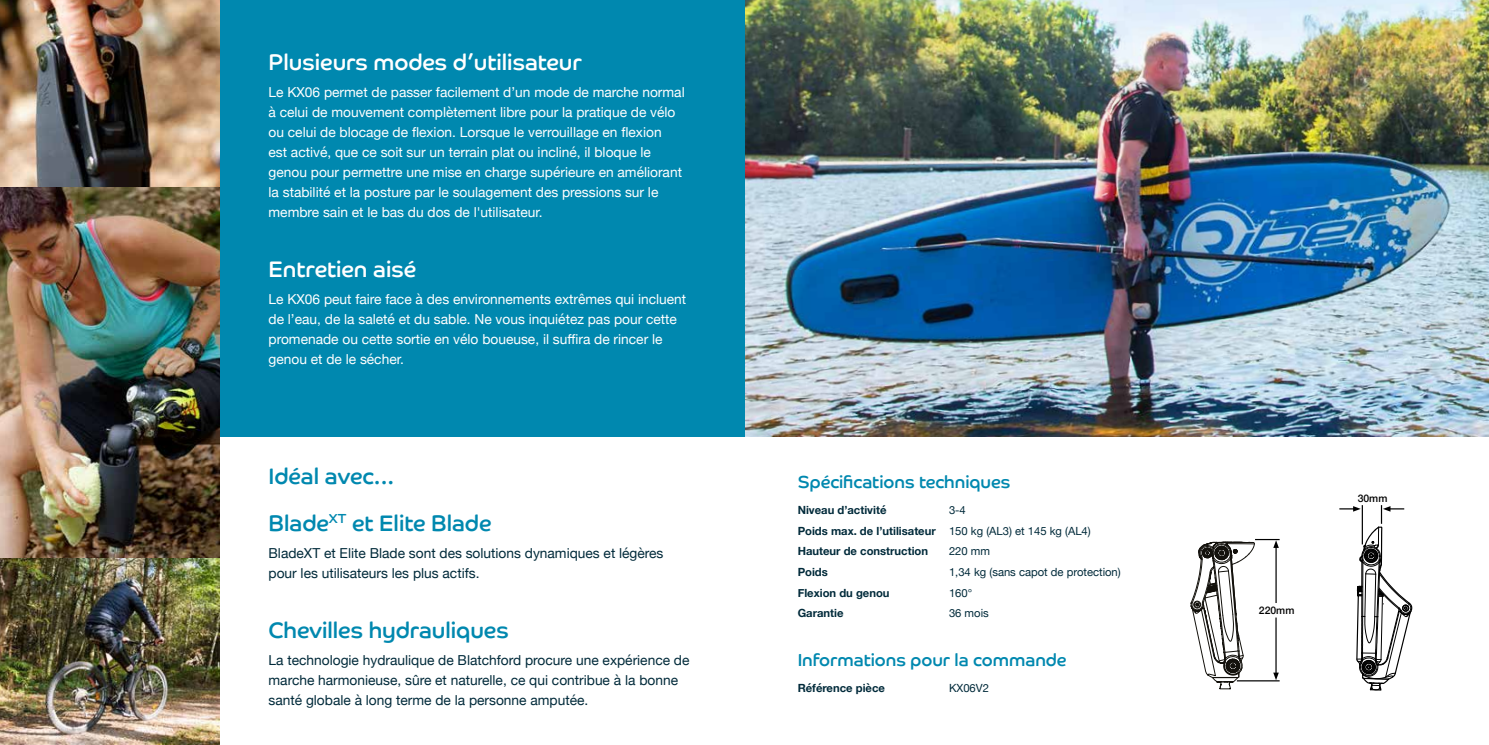
<style>
.page{position:relative;width:1489px;height:745px;background:#fff}
.page>*{position:absolute;margin:0;border:0;box-sizing:border-box;transform-origin:0 0}
.t1{font:22.5px/47.1px "Co Headline";color:#0088af}
.t2{font:22.5px "Co Headline";color:#fff}
.t3{font:17.5px "Co Headline";color:#0088af}
.t4{font:13.75px/20px "Helvetica Neue";color:#fff}
.t5{font:13.75px/20px "Helvetica Neue";color:#002a3a}
.t6{font:700 11.25px/20.6px "Helvetica Neue";color:#002a3a}
.t7{font:11.25px "Helvetica Neue";color:#002a3a}
.t8{font:500 10.38px "Helvetica Neue";color:#000}
.s1{font-weight:400}
</style>
<div class="page">
<img style="left:744px;top:0;width:744px;height:436px">
<div style="left:0;top:0;width:744px;height:436px;background:#0088af"></div>
<img style="left:0;top:186px;width:220px;height:372px">
<img style="left:0;top:0;width:220px;height:186px">
<img style="left:0;top:558px;width:220px;height:186px">
<img style="left:1236px;top:0;width:119px;height:682px">
<img style="left:1078px;top:0;width:158px;height:437px">
<img style="left:1161px;top:56px;width:97px;height:634px">
<hr style="left:1254px;top:538px;width:25px;height:2px;background:#000">
<hr style="left:1236px;top:679px;width:43px;height:2px;background:#000">
<hr style="left:1275px;top:545px;width:1px;height:57px;background:#000">
<svg style="left:1273px;top:540px;width:5px;height:7px"></svg>
<hr style="left:1275px;top:617px;width:1px;height:57px;background:#000">
<svg style="left:1273px;top:672px;width:5px;height:7px"></svg>
<img style="left:1355px;top:0;width:63px;height:691px">
<svg style="left:1339px;top:505px;width:71px;height:185px"></svg>
<h1 class="t2" style="left:268px;top:49px;width:315px">Plusieurs modes d’utilisateur</h1>
<p class="t4" style="left:268px;top:83px;width:417px">Le KX06 permet de passer facilement d’un mode de marche normal à celui de mouvement complètement libre pour la pratique de vélo ou celui de blocage de flexion. Lorsque le verrouillage en flexion<br>est activé, que ce soit sur un terrain plat ou incliné, il bloque le genou pour permettre une mise en charge supérieure en améliorant la stabilité et la posture par le soulagement des pressions sur le membre sain et le bas du dos de l'utilisateur.</p>
<h1 class="t2" style="left:268px;top:256px;width:149px">Entretien aisé</h1>
<p class="t4" style="left:268px;top:290px;width:419px">Le KX06 peut faire face à des environnements extrêmes qui incluent de l’eau, de la saleté et du sable. Ne vous inquiétez pas pour cette promenade ou cette sortie en vélo boueuse, il suffira de rincer le genou et de le sécher.</p>
<h1 class="t1" style="left:268px;top:452px;width:224px">Idéal avec...<br>Blade<sup>XT</sup> et Elite Blade</h1>
<p class="t5" style="left:268px;top:543px;width:396px">BladeXT et Elite Blade sont des solutions dynamiques et légères pour les utilisateurs les plus actifs.</p>
<h1 class="t1" style="left:268px;top:606px;width:242px">Chevilles hydrauliques</h1>
<p class="t5" style="left:268px;top:650px;width:422px">La technologie hydraulique de Blatchford procure une expérience de marche harmonieuse, sûre et naturelle, ce qui contribue à la bonne santé globale à long terme de la personne amputée.</p>
<p class="t3" style="left:797px;top:471px;width:214px">Spécifications techniques</p>
<p class="t6" style="left:797px;top:500px;width:90px">Niveau d’activité</p>
<p class="t6" style="left:797px;top:500px;width:294px;text-indent:151px"><span class="s1">3-4<br></span>Poids max. de l’utilisateur <span class="s1">150 kg (AL3) et 145 kg (AL4)<br></span>Hauteur de construction</p>
<p class="t7" style="left:948px;top:543px;width:43px">220 mm</p>
<p class="t6" style="left:797px;top:561px;width:32px">Poids</p>
<p class="t7" style="left:948px;top:563px;width:173px">1,34 kg (sans capot de protection)</p>
<p class="t6" style="left:797px;top:582px;width:93px">Flexion du genou</p>
<p class="t7" style="left:948px;top:584px;width:25px">160°</p>
<p class="t6" style="left:797px;top:603px;width:47px">Garantie</p>
<p class="t7" style="left:948px;top:604px;width:41px">36 mois</p>
<p class="t3" style="left:797px;top:649px;width:270px">Informations pour la commande</p>
<p class="t6" style="left:797px;top:677px;width:89px">Référence pièce</p>
<p class="t7" style="left:948px;top:679px;width:42px">KX06V2</p>
<p class="t8" style="left:1258px;top:601px;width:37px">220mm</p>
<p class="t8" style="left:1357px;top:489px;width:31px">30mm</p>
</div>
